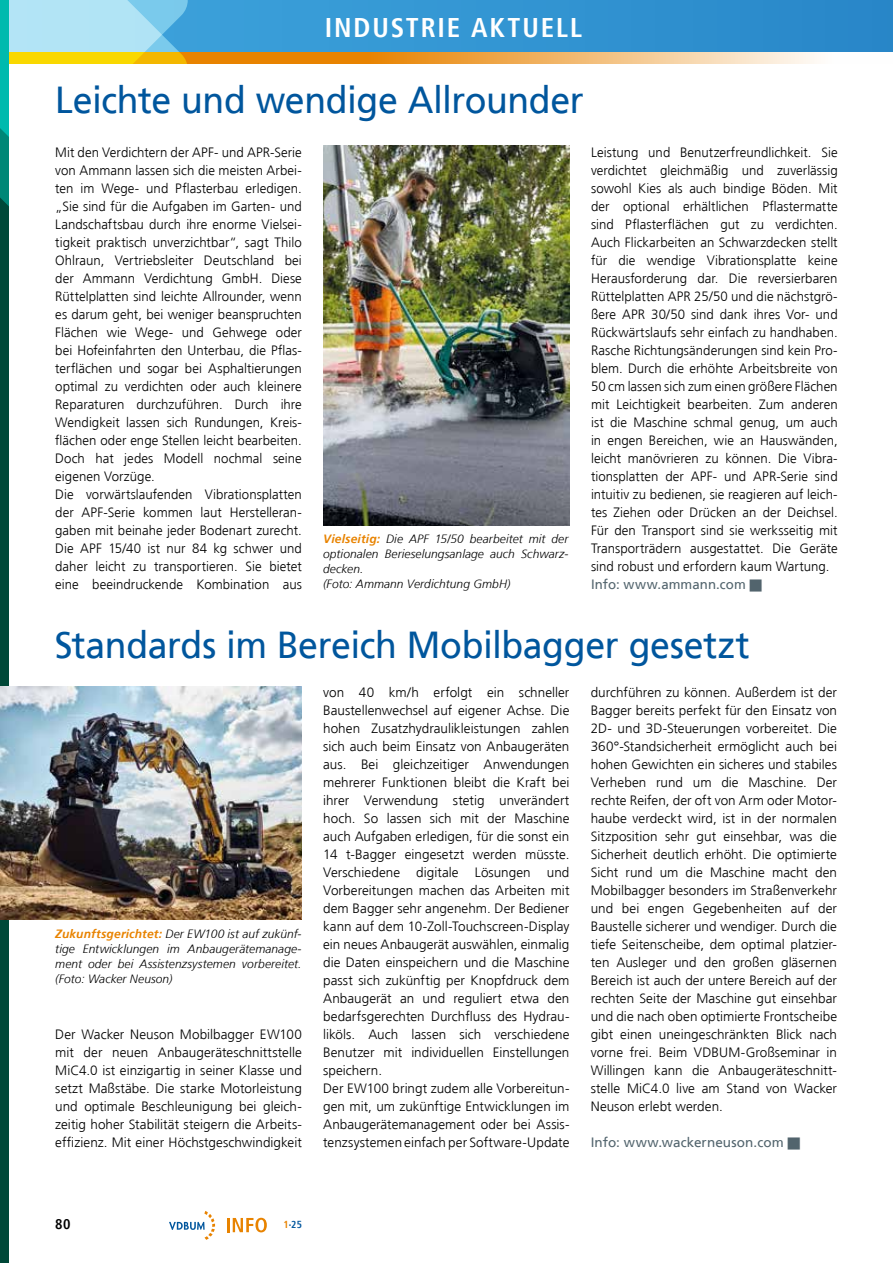
<style>
.page{position:relative;width:893px;height:1263px;background:#fff}
.page>*{position:absolute;margin:0;border:0;box-sizing:border-box;transform-origin:0 0}
.t1{font:37.5px "Frutiger LT";letter-spacing:-.01em;color:#00569d;scale:.95 1}
.t2{font:700 condensed 27px "Frutiger LT";letter-spacing:.07em;color:#fff}
.t3{font:700 condensed 14.25px "Frutiger LT";color:#000}
.t4{font:300 13.5px/18px "Frutiger LT";letter-spacing:.005em;color:#000;text-align:justify}
.t5{font:13.5px "Frutiger LT";letter-spacing:.005em;color:#52646d}
.t6{font:italic 300 12px/15px "Frutiger LT";letter-spacing:.01em;color:#000}
.t7{font:700 condensed 10.2px "Frutiger LT";color:#00569d}
.s1{font-weight:700;color:#e88300}
.s2{color:#e88300}
</style>
<div class="page">
<svg style="left:169px;top:1211px;width:46px;height:29px"></svg>
<svg style="left:227px;top:1218px;width:40px;height:14px"></svg>
<svg style="left:190px;top:51px;width:703px;height:12px"></svg>
<div style="left:0;top:0;width:893px;height:51px;background:linear-gradient(to bottom,#3294d1,#3294d1)"></div>
<div style="left:0;top:0;width:9px;height:1263px;background:#004838"></div>
<svg style="left:0;top:0;width:190px;height:206px"></svg>
<img style="left:323px;top:145px;width:247px;height:381px">
<img style="left:0;top:687px;width:302px;height:232px">
<h2 class="t2" style="left:325px;top:12px;width:259px">INDUSTRIE AKTUELL</h2>
<h1 class="t1" style="left:55px;top:78px;width:558px">Leichte und wendige Allrounder</h1>
<p class="t4" style="left:55px;top:144px;width:248px;text-align:left">Mit den Verdichtern der APF- und APR-Serie von Ammann lassen sich die meisten Arbei&shy;ten im Wege- und Pflasterbau erledigen. „Sie sind für die Aufgaben im Garten- und Landschaftsbau durch ihre enorme Vielsei&shy;tigkeit praktisch unverzichtbar“, sagt Thilo Ohlraun, Vertriebsleiter Deutschland bei der Ammann Verdichtung GmbH. Diese Rüttelplatten sind leichte Allrounder, wenn es darum geht, bei weniger beanspruchten Flächen wie Wege- und Gehwege oder bei Hofeinfahrten den Unterbau, die Pflas&shy;terflächen und sogar bei Asphaltierungen optimal zu verdichten oder auch kleinere Reparaturen durchzuführen. Durch ihre Wendigkeit lassen sich Rundungen, Kreis&shy;flächen oder enge Stellen leicht bearbeiten.<br>Doch hat jedes Modell nochmal seine eigenen Vorzüge.<br>Die vorwärtslaufenden Vibrationsplatten der APF-Serie kommen laut Herstelleran&shy;gaben mit beinahe jeder Bodenart zurecht.<br>Die APF 15/40 ist nur 84 kg schwer und daher leicht zu transportieren. Sie bietet eine beeindruckende Kombination aus</p>
<p class="t6" style="left:323px;top:532px;width:247px"><span class="s1">Vielseitig:</span> Die APF 15/50 bearbeitet mit der optionalen Berieselungsanlage auch Schwarz&shy;decken.<br>(Foto: Ammann Verdichtung GmbH)</p>
<p class="t4" style="left:591px;top:144px;width:248px">Leistung und Benutzerfreundlichkeit. Sie verdichtet gleichmäßig und zuverlässig sowohl Kies als auch bindige Böden. Mit der optional erhältlichen Pflastermatte sind Pflasterflächen gut zu verdichten.<br>Auch Flickarbeiten an Schwarzdecken stellt für die wendige Vibrationsplatte keine Herausforderung dar. Die reversierbaren Rüttelplatten APR 25/50 und die nächstgrö&shy;ßere APR 30/50 sind dank ihres Vor- und Rückwärtslaufs sehr einfach zu handhaben.<br>Rasche Richtungsänderungen sind kein Pro&shy;blem. Durch die erhöhte Arbeitsbreite von 50 cm lassen sich zum einen größere Flächen mit Leichtigkeit bearbeiten. Zum anderen ist die Maschine schmal genug, um auch in engen Bereichen, wie an Hauswänden, leicht manövrieren zu können. Die Vibra&shy;tionsplatten der APF- und APR-Serie sind intuitiv zu bedienen, sie reagieren auf leich&shy;tes Ziehen oder Drücken an der Deichsel.<br>Für den Transport sind sie werksseitig mit Transporträdern ausgestattet. Die Geräte sind robust und erfordern kaum Wartung.</p>
<p class="t5" style="left:591px;top:576px;width:156px">Info: www.ammann.com</p>
<h1 class="t1" style="left:55px;top:623px;width:733px">Standards im Bereich Mobilbagger gesetzt</h1>
<p class="t4" style="left:323px;top:684px;width:248px;text-align:left">von 40 km/h erfolgt ein schneller Baustellenwechsel auf eigener Achse. Die hohen Zusatzhydraulikleistungen zahlen sich auch beim Einsatz von Anbaugeräten aus. Bei gleichzeitiger Anwendungen mehrerer Funktionen bleibt die Kraft bei ihrer Verwendung stetig unverändert hoch. So lassen sich mit der Maschine auch Aufgaben erledigen, für die sonst ein 14 t-Bagger eingesetzt werden müsste.<br>Verschiedene digitale Lösungen und Vorbereitungen machen das Arbeiten mit dem Bagger sehr angenehm. Der Bediener kann auf dem 10-Zoll-Touchscreen-Display ein neues Anbaugerät auswählen, einmalig die Daten einspeichern und die Maschine passt sich zukünftig per Knopfdruck dem Anbaugerät an und reguliert etwa den bedarfsgerechten Durchfluss des Hydrau&shy;liköls. Auch lassen sich verschiedene Benutzer mit individuellen Einstellungen speichern.<br>Der EW100 bringt zudem alle Vorbereitun&shy;gen mit, um zukünftige Entwicklungen im Anbaugerätemanagement oder bei Assis&shy;tenzsystemen einfach per Software-Update</p>
<p class="t4" style="left:591px;top:683px;width:248px">durchführen zu können. Außerdem ist der Bagger bereits perfekt für den Einsatz von 2D- und 3D-Steuerungen vorbereitet. Die 360°-Standsicherheit ermöglicht auch bei hohen Gewichten ein sicheres und stabiles Verheben rund um die Maschine. Der rechte Reifen, der oft von Arm oder Motor&shy;haube verdeckt wird, ist in der normalen Sitzposition sehr gut einsehbar, was die Sicherheit deutlich erhöht. Die optimierte Sicht rund um die Maschine macht den Mobilbagger besonders im Straßenverkehr und bei engen Gegebenheiten auf der Baustelle sicherer und wendiger. Durch die tiefe Seitenscheibe, dem optimal platzier&shy;ten Ausleger und den großen gläsernen Bereich ist auch der untere Bereich auf der rechten Seite der Maschine gut einsehbar und die nach oben optimierte Frontscheibe gibt einen uneingeschränkten Blick nach vorne frei. Beim VDBUM-Großseminar in Willingen kann die Anbaugeräteschnitt&shy;stelle MiC4.0 live am Stand von Wacker Neuson erlebt werden.</p>
<p class="t6" style="left:55px;top:927px;width:248px;text-align:justify"><span class="s1">Zukunftsgerichtet:</span> Der EW100 ist auf zukünf&shy;tige Entwicklungen im Anbaugerätemanage&shy;ment oder bei Assistenzsystemen vorbereitet. (Foto: Wacker Neuson)</p>
<p class="t4" style="left:55px;top:1026px;width:248px">Der Wacker Neuson Mobilbagger EW100 mit der neuen Anbaugeräteschnittstelle MiC4.0 ist einzigartig in seiner Klasse und setzt Maßstäbe. Die starke Motorleistung und optimale Beschleunigung bei gleich&shy;zeitig hoher Stabilität steigern die Arbeits&shy;effizienz. Mit einer Höchstgeschwindigkeit</p>
<p class="t5" style="left:591px;top:1134px;width:195px">Info: www.wackerneuson.com</p>
<p class="t3" style="left:55px;top:1215px;width:17px">80</p>
<p class="t7" style="left:283px;top:1218px;width:20px"><span class="s2">1</span>·25</p>
</div>
